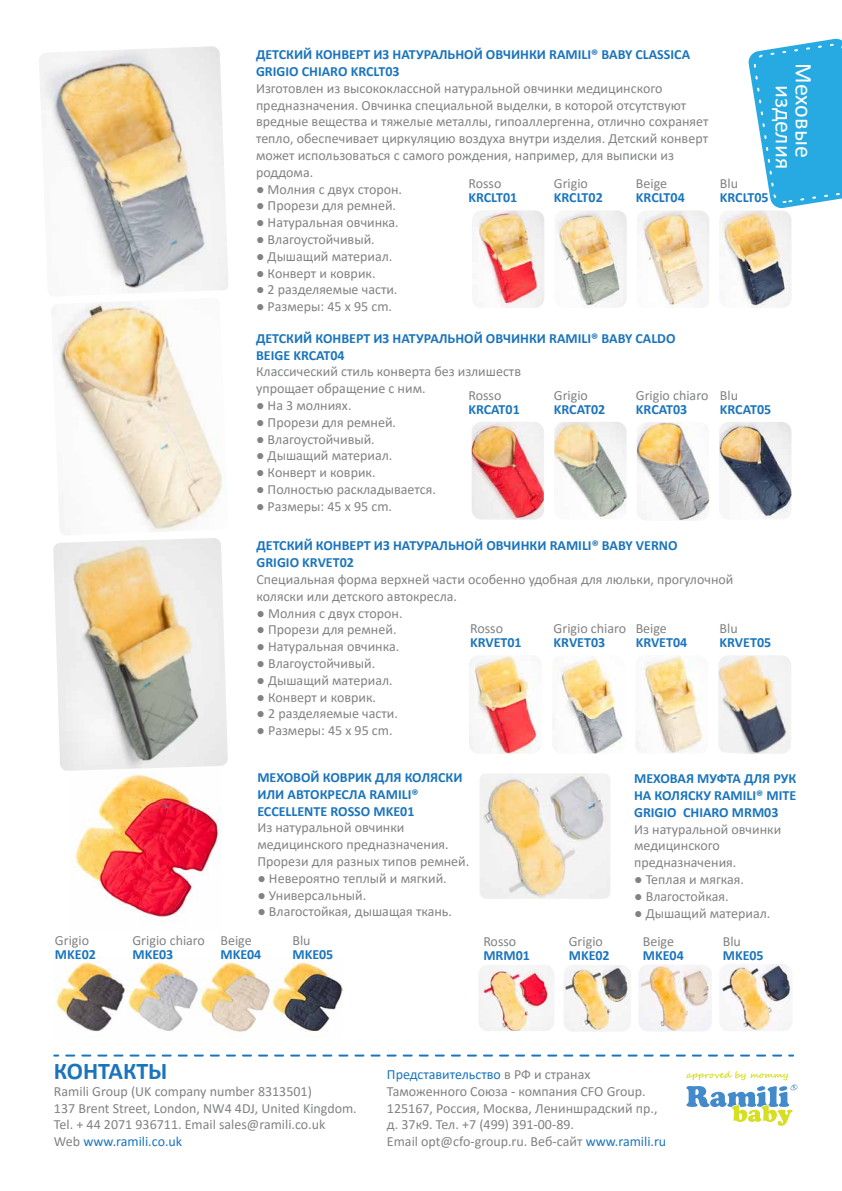
<style>
.page{position:relative;width:842px;height:1191px;background:#fff}
.page>*{position:absolute;margin:0;border:0;box-sizing:border-box;transform-origin:0 0}
.t1{font:24px "Calibri";color:#fff}
.t2{font:700 24px "Calibri";color:#1b75bc}
.t3{font:14px/16.8px "Calibri";color:#808284}
.t4{font:700 14px/16.8px "Calibri";color:#1b75bc}
.s1{color:#1b75bc}
</style>
<div class="page">
<svg style="left:686px;top:1071px;width:112px;height:55px"></svg>
<svg style="left:748px;top:38px;width:94px;height:170px"></svg>
<img style="left:39px;top:46px;width:189px;height:246px">
<img style="left:719px;top:210px;width:72px;height:98px">
<img style="left:637px;top:210px;width:72px;height:98px">
<img style="left:554px;top:210px;width:73px;height:98px">
<img style="left:472px;top:210px;width:72px;height:98px">
<img style="left:719px;top:422px;width:72px;height:97px">
<img style="left:637px;top:422px;width:72px;height:99px">
<img style="left:554px;top:422px;width:73px;height:97px">
<img style="left:472px;top:422px;width:72px;height:97px">
<img style="left:56px;top:301px;width:166px;height:231px">
<img style="left:718px;top:655px;width:73px;height:99px">
<img style="left:636px;top:656px;width:68px;height:97px">
<img style="left:553px;top:656px;width:70px;height:97px">
<img style="left:469px;top:655px;width:69px;height:98px">
<img style="left:75px;top:774px;width:146px;height:146px">
<img style="left:54px;top:956px;width:288px;height:81px">
<img style="left:480px;top:773px;width:130px;height:125px">
<img style="left:564px;top:965px;width:67px;height:66px">
<img style="left:639px;top:965px;width:73px;height:66px">
<img style="left:719px;top:964px;width:73px;height:67px">
<img style="left:478px;top:965px;width:76px;height:66px">
<img style="left:53px;top:538px;width:175px;height:233px">
<svg style="left:66px;top:1054px;width:727px;height:2px"></svg>
<p class="t4" style="left:256px;top:46px;width:436px">ДЕТСКИЙ КОНВЕРТ ИЗ НАТУРАЛЬНОЙ ОВЧИНКИ RAMILI® BABY CLASSICA</p>
<p class="t4" style="left:256px;top:62px;width:145px">GRIGIO CHIARO KRCLT03</p>
<p class="t3" style="left:256px;top:79px;width:454px">Изготовлен из высококлассной натуральной овчинки медицинского предназначения. Овчинка специальной выделки, в которой отсутствуют вредные вещества и тяжелые металлы, гипоаллергенна, отлично сохраняет тепло, обеспечивает циркуляцию воздуха внутри изделия. Детский конверт может использоваться с самого рождения, например, для выписки из роддома.</p>
<p class="t3" style="left:256px;top:180px;width:148px">● Молния с двух сторон.</p>
<p class="t3" style="left:256px;top:197px;width:142px">● Прорези для ремней.</p>
<p class="t3" style="left:256px;top:214px;width:144px">● Натуральная овчинка.</p>
<p class="t3" style="left:256px;top:231px;width:120px">● Влагоустойчивый.</p>
<p class="t3" style="left:256px;top:247px;width:138px">● Дышащий материал.</p>
<p class="t3" style="left:256px;top:264px;width:121px">● Конверт и коврик.</p>
<p class="t3" style="left:256px;top:281px;width:143px">● 2 разделяемые части.</p>
<p class="t3" style="left:256px;top:298px;width:138px">● Размеры: 45 х 95 cm.</p>
<p class="t3" style="left:554px;top:175px;width:36px">Grigio</p>
<p class="t4" style="left:554px;top:188px;width:50px">KRCLT02</p>
<p class="t3" style="left:636px;top:175px;width:33px">Beige</p>
<p class="t4" style="left:636px;top:188px;width:50px">KRCLT04</p>
<p class="t3" style="left:468px;top:175px;width:35px">Rosso</p>
<p class="t4" style="left:468px;top:188px;width:50px">KRCLT01</p>
<h1 class="t1" style="left:800px;top:85px;width:86px;rotate:90deg">изделия</h1>
<p class="t3" style="left:720px;top:175px;width:20px">Blu</p>
<p class="t4" style="left:720px;top:188px;width:50px">KRCLT05</p>
<h1 class="t1" style="left:820px;top:63px;width:96px;rotate:90deg">Меховые</h1>
<p class="t4" style="left:256px;top:329px;width:421px">ДЕТСКИЙ КОНВЕРТ ИЗ НАТУРАЛЬНОЙ ОВЧИНКИ RAMILI® BABY CALDO<br>BEIGE KRCAT04</p>
<p class="t3" style="left:256px;top:363px;width:267px">Классический стиль конверта без излишеств упрощает обращение с ним.</p>
<p class="t3" style="left:256px;top:396px;width:97px">● На 3 молниях.</p>
<p class="t3" style="left:256px;top:413px;width:142px">● Прорези для ремней.</p>
<p class="t3" style="left:256px;top:430px;width:120px">● Влагоустойчивый.</p>
<p class="t3" style="left:256px;top:447px;width:138px">● Дышащий материал.</p>
<p class="t3" style="left:256px;top:464px;width:121px">● Конверт и коврик.</p>
<p class="t3" style="left:256px;top:480px;width:181px">● Полностью раскладывается.</p>
<p class="t3" style="left:256px;top:497px;width:138px">● Размеры: 45 х 95 cm.</p>
<p class="t3" style="left:636px;top:386px;width:74px">Grigio chiaro</p>
<p class="t4" style="left:636px;top:400px;width:53px">KRCAT03</p>
<p class="t3" style="left:554px;top:386px;width:36px">Grigio</p>
<p class="t4" style="left:554px;top:400px;width:53px">KRCAT02</p>
<p class="t3" style="left:468px;top:386px;width:35px">Rosso</p>
<p class="t4" style="left:468px;top:400px;width:53px">KRCAT01</p>
<p class="t3" style="left:720px;top:386px;width:20px">Blu</p>
<p class="t4" style="left:720px;top:400px;width:53px">KRCAT05</p>
<p class="t4" style="left:256px;top:537px;width:423px">ДЕТСКИЙ КОНВЕРТ ИЗ НАТУРАЛЬНОЙ ОВЧИНКИ RAMILI® BABY VERNO<br>GRIGIO KRVET02</p>
<p class="t3" style="left:256px;top:570px;width:478px">Специальная форма верхней части особенно удобная для люльки, прогулочной коляски или детского автокресла.</p>
<p class="t3" style="left:256px;top:604px;width:148px">● Молния с двух сторон.</p>
<p class="t3" style="left:256px;top:621px;width:142px">● Прорези для ремней.</p>
<p class="t3" style="left:256px;top:638px;width:144px">● Натуральная овчинка.</p>
<p class="t3" style="left:256px;top:654px;width:120px">● Влагоустойчивый.</p>
<p class="t3" style="left:256px;top:671px;width:138px">● Дышащий материал.</p>
<p class="t3" style="left:256px;top:688px;width:121px">● Конверт и коврик.</p>
<p class="t3" style="left:256px;top:705px;width:143px">● 2 разделяемые части.</p>
<p class="t3" style="left:256px;top:722px;width:138px">● Размеры: 45 х 95 cm.</p>
<p class="t3" style="left:554px;top:619px;width:74px">Grigio chiaro</p>
<p class="t4" style="left:554px;top:633px;width:53px">KRVET03</p>
<p class="t3" style="left:720px;top:619px;width:20px">Blu</p>
<p class="t4" style="left:720px;top:633px;width:53px">KRVET05</p>
<p class="t3" style="left:636px;top:619px;width:33px">Beige</p>
<p class="t4" style="left:636px;top:633px;width:53px">KRVET04</p>
<p class="t3" style="left:470px;top:619px;width:35px">Rosso</p>
<p class="t4" style="left:470px;top:633px;width:53px">KRVET01</p>
<p class="t3" style="left:55px;top:931px;width:36px">Grigio</p>
<p class="t4" style="left:55px;top:945px;width:42px">MKE02</p>
<p class="t3" style="left:132px;top:931px;width:74px">Grigio chiaro</p>
<p class="t4" style="left:132px;top:945px;width:42px">MKE03</p>
<p class="t4" style="left:257px;top:768px;width:207px">МЕХОВОЙ КОВРИК ДЛЯ КОЛЯСКИ<br>ИЛИ АВТОКРЕСЛА RAMILI®<br>ECCELLENTE ROSSO MKE01</p>
<p class="t3" style="left:257px;top:819px;width:213px">Из натуральной овчинки медицинского предназначения.<br>Прорези для разных типов ремней.</p>
<p class="t3" style="left:257px;top:869px;width:191px">● Невероятно теплый и мягкий.</p>
<p class="t3" style="left:257px;top:886px;width:110px">● Универсальный.</p>
<p class="t3" style="left:257px;top:903px;width:196px">● Влагостойкая, дышащая ткань.</p>
<p class="t3" style="left:220px;top:931px;width:33px">Beige</p>
<p class="t4" style="left:220px;top:945px;width:42px">MKE04</p>
<p class="t3" style="left:292px;top:931px;width:20px">Blu</p>
<p class="t4" style="left:292px;top:945px;width:42px">MKE05</p>
<p class="t3" style="left:483px;top:932px;width:35px">Rosso</p>
<p class="t4" style="left:483px;top:946px;width:48px">MRM01</p>
<p class="t3" style="left:569px;top:932px;width:36px">Grigio</p>
<p class="t4" style="left:569px;top:946px;width:42px">MKE02</p>
<p class="t4" style="left:634px;top:769px;width:164px;text-align:justify">МЕХОВАЯ МУФТА ДЛЯ РУК НА КОЛЯСКУ RAMILI® MITE GRIGIO CHIARO MRM03</p>
<p class="t3" style="left:634px;top:820px;width:149px">Из натуральной овчинки медицинского предназначения.</p>
<p class="t3" style="left:634px;top:870px;width:111px">● Теплая и мягкая.</p>
<p class="t3" style="left:634px;top:887px;width:96px">● Влагостойкая.</p>
<p class="t3" style="left:634px;top:904px;width:138px">● Дышащий материал.</p>
<p class="t3" style="left:643px;top:932px;width:33px">Beige</p>
<p class="t4" style="left:643px;top:946px;width:42px">MKE04</p>
<p class="t3" style="left:723px;top:932px;width:20px">Blu</p>
<p class="t4" style="left:723px;top:946px;width:42px">MKE05</p>
<h1 class="t2" style="left:54px;top:1054px;width:115px">КОНТАКТЫ</h1>
<p class="t3" style="left:54px;top:1082px;width:304px">Ramili Group (UK company number 8313501)<br>137 Brent Street, London, NW4 4DJ, United Kingdom.<br>Tel. + 44 2071 936711. Email sales@ramili.co.uk<br>Web <span class="s1">www.ramili.co.uk</span></p>
<p class="t3" style="left:387px;top:1065px;width:281px"><span class="s1">Представительство</span> в РФ и странах Таможенного Союза - компания CFO Group.<br>125167, Россия, Москва, Лениншрадский пр., д. 37к9. Тел. +7 (499) 391-00-89.<br>Email opt@cfo-group.ru. Веб-сайт <span class="s1">www.ramili.ru</span></p>
</div>
